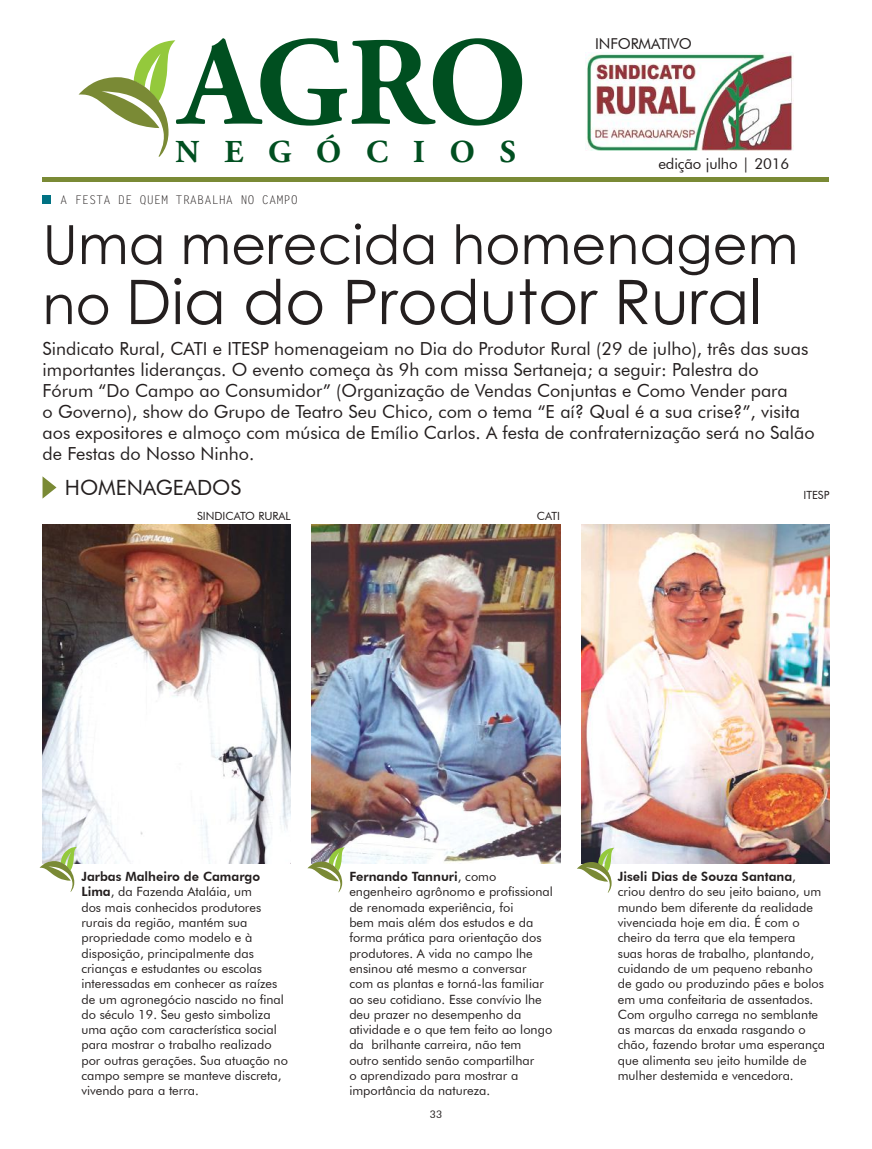
<style>
.page{position:relative;width:872px;height:1149px;background:#fff}
.page>*{position:absolute;margin:0;border:0;box-sizing:border-box;transform-origin:0 0}
.t1{font:700 126px "Adobe Garamond Pro";color:#004f20}
.t2{font:61.5px "Century Gothic";color:#241f1f}
.t3{font:54px "Century Gothic";color:#241f1f}
.t4{font:700 31.8px "Adobe Garamond Pro";letter-spacing:.78em;color:#004f20}
.t5{font:21px "Futura BT";color:#241f1f}
.t6{font:18px/21px "Futura BT";color:#241f1f}
.t7{font:15px "Futura BT";letter-spacing:-.01em;color:#241f1f}
.t8{font:12.75px/15.3px "Futura BT";color:#241f1f}
.t9{font:12px "Letter Gothic Std";color:#241f1f}
.t10{font:11.25px "Futura BT";color:#241f1f}
.t11{font:10.5px "Futura BT";color:#241f1f}
.s1{font-size:54px}
.s2{font-weight:800}
</style>
<div class="page">
<svg style="left:79px;top:40px;width:96px;height:117px"></svg>
<img style="left:585px;top:52px;width:208px;height:98px">
<div style="left:43px;top:177px;width:786px;height:5px;background:#7a8a35"></div>
<img style="left:312px;top:525px;width:248px;height:338px">
<img style="left:581px;top:525px;width:248px;height:338px">
<img style="left:43px;top:525px;width:248px;height:338px">
<svg style="left:307px;top:847px;width:38px;height:45px"></svg>
<svg style="left:40px;top:846px;width:37px;height:45px"></svg>
<svg style="left:577px;top:847px;width:37px;height:45px"></svg>
<div style="left:43px;top:195px;width:8px;height:8px;background:#007283"></div>
<svg style="left:43px;top:477px;width:13px;height:21px"></svg>
<h1 class="t1" style="left:180px;top:10px;width:349px">AGRO</h1>
<p class="t7" style="left:595px;top:34px;width:98px">INFORMATIVO</p>
<p class="t7" style="left:658px;top:154px;width:132px">edição julho | 2016</p>
<h3 class="t4" style="left:176px;top:134px;width:342px">NEGÓCIOS</h3>
<p class="t9" style="left:60px;top:193px;width:239px">A FESTA DE QUEM TRABALHA NO CAMPO</p>
<h3 class="t3" style="left:43px;top:207px;width:757px">Uma merecida homenagem</h3>
<h2 class="t2" style="left:43px;top:259px;width:720px"><span class="s1">no</span> Dia do Produtor Rural</h2>
<p class="t6" style="left:43px;top:337px;width:773px">Sindicato Rural, CATI e ITESP homenageiam no Dia do Produtor Rural (29 de julho), três das suas importantes lideranças. O evento começa às 9h com missa Sertaneja; a seguir: Palestra do<br>Fórum “Do Campo ao Consumidor” (Organização de Vendas Conjuntas e Como Vender para<br>o Governo), show do Grupo de Teatro Seu Chico, com o tema “E aí? Qual é a sua crise?”, visita aos expositores e almoço com música de Emílio Carlos. A festa de confraternização será no Salão de Festas do Nosso Ninho.</p>
<h3 class="t5" style="left:65px;top:475px;width:178px">HOMENAGEADOS</h3>
<p class="t10" style="left:197px;top:509px;width:95px">SINDICATO RURAL</p>
<p class="t10" style="left:537px;top:509px;width:25px">CATI</p>
<p class="t10" style="left:803px;top:488px;width:27px">ITESP</p>
<p class="t8" style="left:81px;top:868px;width:208px"><span class="s2">Jarbas Malheiro de Camargo<br>Lima</span>, da Fazenda Ataláia, um<br>dos mais conhecidos produtores rurais da região, mantém sua propriedade como modelo e à disposição, principalmente das crianças e estudantes ou escolas interessadas em conhecer as raízes de um agronegócio nascido no final do século 19. Seu gesto simboliza uma ação com característica social para mostrar o trabalho realizado por outras gerações. Sua atuação no campo sempre se manteve discreta, vivendo para a terra.</p>
<p class="t8" style="left:349px;top:868px;width:205px"><span class="s2">Fernando Tannuri</span>, como engenheiro agrônomo e profissional de renomada experiência, foi<br>bem mais além dos estudos e da forma prática para orientação dos produtores. A vida no campo lhe ensinou até mesmo a conversar com as plantas e torná-las familiar ao seu cotidiano. Esse convívio lhe deu prazer no desempenho da atividade e o que tem feito ao longo da brilhante carreira, não tem outro sentido senão compartilhar<br>o aprendizado para mostrar a importância da natureza.</p>
<p class="t8" style="left:618px;top:868px;width:209px"><span class="s2">Jiseli Dias de Souza Santana</span>, criou dentro do seu jeito baiano, um mundo bem diferente da realidade vivenciada hoje em dia. É com o cheiro da terra que ela tempera<br>suas horas de trabalho, plantando, cuidando de um pequeno rebanho de gado ou produzindo pães e bolos em uma confeitaria de assentados.<br>Com orgulho carrega no semblante as marcas da enxada rasgando o chão, fazendo brotar uma esperança que alimenta seu jeito humilde de mulher destemida e vencedora.</p>
<p class="t11" style="left:430px;top:1107px;width:14px">33</p>
</div>
